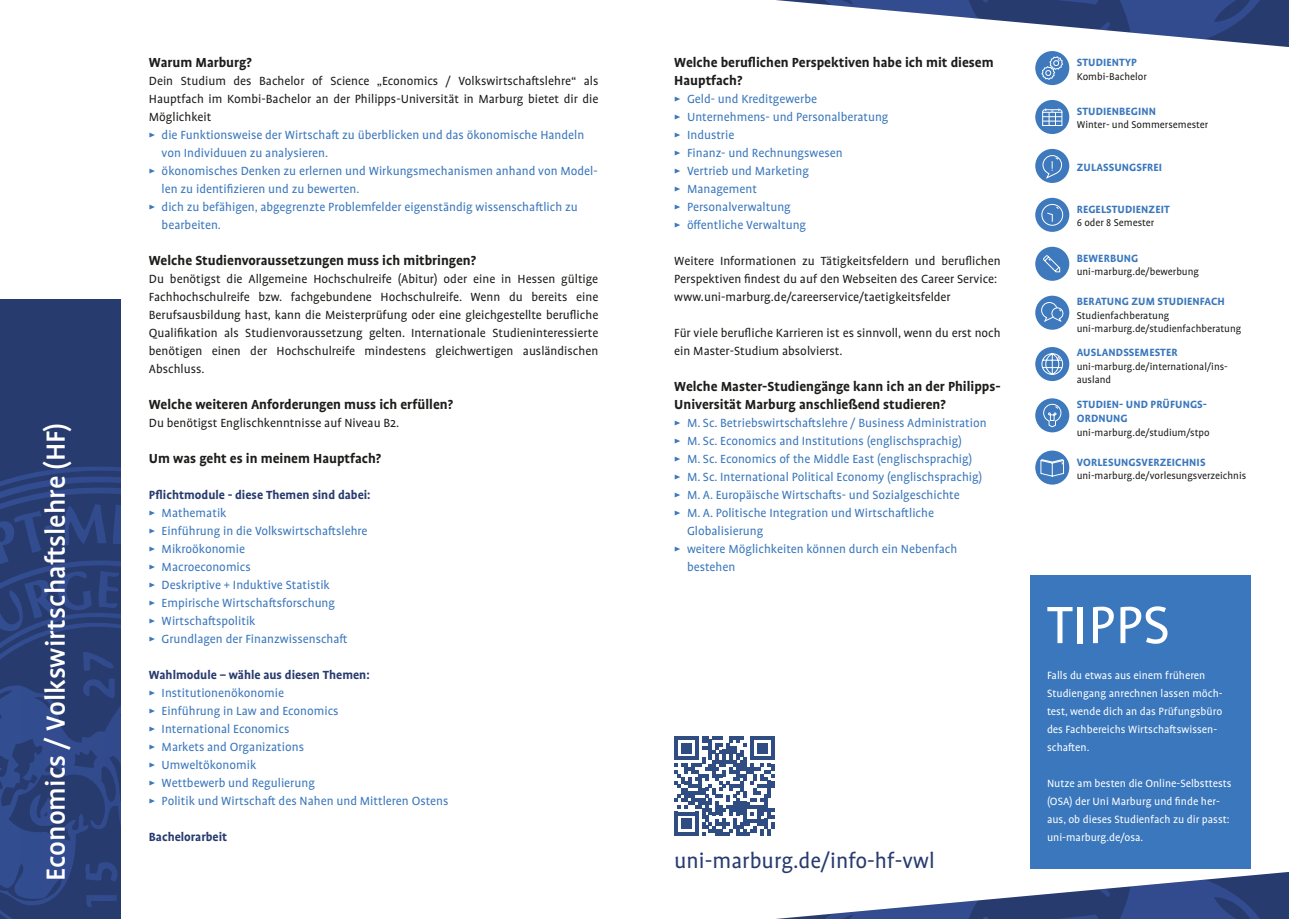
<style>
.page{position:relative;width:1289px;height:919px;background:#fff}
.page>*{position:absolute;margin:0;border:0;box-sizing:border-box;transform-origin:0 0}
.Tipp_Titel{font:60px "Profile Pro";color:#fff}
.H1_Vertikal_mehrzeil{font:500 30px "Profile Pro";color:#fff}
.Link_Blau_C91{font:24px "Profile Pro";color:#273b6f}
.H2_Horizontal_schwar{font:700 15px/18px "Profile Pro";color:#1d1d1b}
.Auflistung_blau{font:13.5px/18px "Profile Pro";color:#3a77bc}
.Fließtext{font:13.5px/18px "Profile Pro";color:#1d1d1b}
.H3_horizontal_dunkel{font:700 13.5px "Profile Pro";color:#273b6f}
.Tipp_Fließtext{font:12px/18px "Profile Pro";color:#fff}
.Ikon_Titel{font:700 12px/14.4px "Profile Pro";letter-spacing:.01em;color:#3a77bc}
.Ikon_Fließtext{font:11.25px/13.5px "Profile Pro";color:#1d1d1b}
</style>
<div class="page">
<div style="left:0;top:300px;width:120px;height:618px;background:#273b6f"></div>
<svg style="left:0;top:472px;width:120px;height:446px"></svg>
<svg style="left:776px;top:0;width:512px;height:47px"></svg>
<svg style="left:787px;top:872px;width:501px;height:46px"></svg>
<svg style="left:674px;top:736px;width:100px;height:100px"></svg>
<div style="left:1035px;top:51px;width:34px;height:34px;background:#3d79bc;border-radius:50%"></div>
<svg style="left:1041px;top:56px;width:22px;height:24px"></svg>
<div style="left:1035px;top:100px;width:34px;height:34px;background:#3d79bc;border-radius:50%"></div>
<div style="left:1042px;top:112px;width:20px;height:14px;background:#fff"></div>
<svg style="left:1042px;top:108px;width:20px;height:17px"></svg>
<div style="left:1035px;top:149px;width:34px;height:34px;background:#3d79bc;border-radius:50%"></div>
<svg style="left:1042px;top:155px;width:20px;height:25px"></svg>
<svg style="left:1035px;top:198px;width:34px;height:34px"></svg>
<svg style="left:1041px;top:204px;width:21px;height:21px"></svg>
<div style="left:1041px;top:204px;width:21px;height:21px;border:1px solid #fff;border-radius:50%"></div>
<svg style="left:1046px;top:206px;width:13px;height:16px"></svg>
<div style="left:1035px;top:247px;width:34px;height:34px;background:#3d79bc;border-radius:50%"></div>
<svg style="left:1043px;top:255px;width:17px;height:18px"></svg>
<div style="left:1035px;top:296px;width:34px;height:34px;background:#3d79bc;border-radius:50%"></div>
<svg style="left:1041px;top:302px;width:22px;height:20px"></svg>
<div style="left:1035px;top:347px;width:34px;height:34px;background:#3d79bc;border-radius:50%"></div>
<svg style="left:1041px;top:353px;width:22px;height:22px"></svg>
<div style="left:1035px;top:398px;width:34px;height:34px;background:#3d79bc;border-radius:50%"></div>
<svg style="left:1043px;top:404px;width:18px;height:23px"></svg>
<div style="left:1035px;top:450px;width:34px;height:34px;background:#3d79bc;border-radius:50%"></div>
<svg style="left:1040px;top:459px;width:24px;height:18px"></svg>
<div style="left:1029px;top:575px;width:221px;height:294px;background:#3a77bc"></div>
<h3 class="H1_Vertikal_mehrzeil" style="left:39px;top:880px;width:459px;rotate:-90deg">Economics / Volkswirtschaftslehre (HF)</h3>
<h3 class="H2_Horizontal_schwar" style="left:149px;top:53px;width:104px">Warum Marburg?</h3>
<p class="Fließtext" style="left:149px;top:72px;width:451px;text-align:justify">Dein Studium des Bachelor of Science „Economics / Volkswirtschaftslehre“ als Hauptfach im Kombi-Bachelor an der Philipps-Universität in Marburg bietet dir die Möglichkeit</p>
<p class="Auflistung_blau" style="left:162px;top:126px;width:424px;text-indent:-13px">▶ die Funktionsweise der Wirtschaft zu überblicken und das ökonomische Handeln von Individuuen zu analysieren.</p>
<p class="Auflistung_blau" style="left:162px;top:162px;width:437px;text-indent:-13px">▶ ökonomisches Denken zu erlernen und Wirkungsmechanismen anhand von Model&shy;len zu identifizieren und zu bewerten.</p>
<p class="Auflistung_blau" style="left:162px;top:198px;width:417px;text-indent:-13px">▶ dich zu befähigen, abgegrenzte Problemfelder eigenständig wissenschaftlich zu bearbeiten.</p>
<h3 class="H2_Horizontal_schwar" style="left:149px;top:251px;width:329px">Welche Studienvoraussetzungen muss ich mitbringen?</h3>
<p class="Fließtext" style="left:149px;top:270px;width:451px;text-align:justify">Du benötigst die Allgemeine Hochschulreife (Abitur) oder eine in Hessen gültige Fachhochschulreife bzw. fachgebundene Hochschulreife. Wenn du bereits eine Berufsausbildung hast, kann die Meisterprüfung oder eine gleichgestellte berufliche Qualifikation als Studienvoraussetzung gelten. Internationale Studieninteressierte benötigen einen der Hochschulreife mindestens gleichwertigen ausländischen Abschluss.</p>
<h3 class="H2_Horizontal_schwar" style="left:149px;top:395px;width:306px">Welche weiteren Anforderungen muss ich erfüllen?</h3>
<p class="Fließtext" style="left:149px;top:414px;width:252px">Du benötigst Englischkenntnisse auf Niveau B2.</p>
<h3 class="H2_Horizontal_schwar" style="left:149px;top:449px;width:234px">Um was geht es in meinem Hauptfach?</h3>
<p class="H3_horizontal_dunkel" style="left:149px;top:487px;width:223px">Pflichtmodule - diese Themen sind dabei:</p>
<p class="Auflistung_blau" style="left:149px;top:504px;width:79px">▶ Mathematik</p>
<p class="Auflistung_blau" style="left:149px;top:522px;width:220px">▶ Einführung in die Volkswirtschaftslehre</p>
<p class="Auflistung_blau" style="left:149px;top:540px;width:98px">▶ Mikroökonomie</p>
<p class="Auflistung_blau" style="left:149px;top:558px;width:103px">▶ Macroeconomics</p>
<p class="Auflistung_blau" style="left:149px;top:576px;width:182px">▶ Deskriptive + Induktive Statistik</p>
<p class="Auflistung_blau" style="left:149px;top:594px;width:188px">▶ Empirische Wirtschaftsforschung</p>
<p class="Auflistung_blau" style="left:149px;top:612px;width:108px">▶ Wirtschaftspolitik</p>
<p class="Auflistung_blau" style="left:149px;top:630px;width:200px">▶ Grundlagen der Finanzwissenschaft</p>
<p class="H3_horizontal_dunkel" style="left:149px;top:667px;width:222px">Wahlmodule – wähle aus diesen Themen:</p>
<p class="Auflistung_blau" style="left:149px;top:684px;width:137px">▶ Institutionenökonomie</p>
<p class="Auflistung_blau" style="left:149px;top:702px;width:191px">▶ Einführung in Law and Economics</p>
<p class="Auflistung_blau" style="left:149px;top:720px;width:142px">▶ International Economics</p>
<p class="Auflistung_blau" style="left:149px;top:738px;width:157px">▶ Markets and Organizations</p>
<p class="Auflistung_blau" style="left:149px;top:756px;width:109px">▶ Umweltökonomik</p>
<p class="Auflistung_blau" style="left:149px;top:774px;width:167px">▶ Wettbewerb und Regulierung</p>
<p class="Auflistung_blau" style="left:149px;top:792px;width:301px">▶ Politik und Wirtschaft des Nahen und Mittleren Ostens</p>
<p class="H3_horizontal_dunkel" style="left:149px;top:829px;width:80px">Bachelorarbeit</p>
<h3 class="H2_Horizontal_schwar" style="left:674px;top:53px;width:321px">Welche beruflichen Perspektiven habe ich mit diesem<br>Hauptfach?</h3>
<p class="Auflistung_blau" style="left:674px;top:90px;width:144px">▶ Geld- und Kreditgewerbe</p>
<p class="Auflistung_blau" style="left:674px;top:108px;width:216px">▶ Unternehmens- und Personalberatung</p>
<p class="Auflistung_blau" style="left:674px;top:126px;width:62px">▶ Industrie</p>
<p class="Auflistung_blau" style="left:674px;top:144px;width:170px">▶ Finanz- und Rechnungswesen</p>
<p class="Auflistung_blau" style="left:674px;top:162px;width:136px">▶ Vertrieb und Marketing</p>
<p class="Auflistung_blau" style="left:674px;top:180px;width:84px">▶ Management</p>
<p class="Auflistung_blau" style="left:674px;top:198px;width:118px">▶ Personalverwaltung</p>
<p class="Auflistung_blau" style="left:674px;top:216px;width:133px">▶ öffentliche Verwaltung</p>
<p class="Fließtext" style="left:674px;top:252px;width:328px">Weitere Informationen zu Tätigkeitsfeldern und beruflichen<br>Perspektiven findest du auf den Webseiten des Career Service:</p>
<p class="Fließtext" style="left:674px;top:288px;width:278px">www.uni-marburg.de/careerservice/taetigkeitsfelder</p>
<p class="Fließtext" style="left:674px;top:324px;width:328px">Für viele berufliche Karrieren ist es sinnvoll, wenn du erst noch ein Master-Studium absolvierst.</p>
<h3 class="H2_Horizontal_schwar" style="left:674px;top:377px;width:328px">Welche Master-Studiengänge kann ich an der Philipps-<br>Universität Marburg anschließend studieren?</h3>
<p class="Auflistung_blau" style="left:674px;top:414px;width:314px">▶ M. Sc. Betriebswirtschaftslehre / Business Administration</p>
<p class="Auflistung_blau" style="left:674px;top:432px;width:289px">▶ M. Sc. Economics and Institutions (englischsprachig)</p>
<p class="Auflistung_blau" style="left:674px;top:450px;width:299px">▶ M. Sc. Economics of the Middle East (englischsprachig)</p>
<p class="Auflistung_blau" style="left:674px;top:468px;width:309px">▶ M. Sc. International Political Economy (englischsprachig)</p>
<p class="Auflistung_blau" style="left:674px;top:486px;width:287px">▶ M. A. Europäische Wirtschafts- und Sozialgeschichte</p>
<p class="Auflistung_blau" style="left:687px;top:504px;width:248px;text-indent:-13px">▶ M. A. Politische Integration und Wirtschaftliche<br>Globalisierung</p>
<p class="Auflistung_blau" style="left:687px;top:540px;width:272px;text-indent:-13px">▶ weitere Möglichkeiten können durch ein Nebenfach bestehen</p>
<p class="Link_Blau_C91" style="left:674px;top:847px;width:262px">uni-marburg.de/info-hf-vwl</p>
<p class="Ikon_Titel" style="left:1076px;top:55px;width:62px">STUDIENTYP</p>
<p class="Ikon_Fließtext" style="left:1076px;top:70px;width:72px">Kombi-Bachelor</p>
<p class="Ikon_Titel" style="left:1076px;top:104px;width:81px">STUDIENBEGINN</p>
<p class="Ikon_Fließtext" style="left:1076px;top:119px;width:133px">Winter- und Sommersemester</p>
<p class="Ikon_Titel" style="left:1076px;top:160px;width:87px">ZULASSUNGSFREI</p>
<p class="Ikon_Titel" style="left:1076px;top:202px;width:94px">REGELSTUDIENZEIT</p>
<p class="Ikon_Fließtext" style="left:1076px;top:216px;width:79px">6 oder 8 Semester</p>
<p class="Ikon_Titel" style="left:1076px;top:251px;width:63px">BEWERBUNG</p>
<p class="Ikon_Fließtext" style="left:1076px;top:265px;width:124px">uni-marburg.de/bewerbung</p>
<p class="Ikon_Titel" style="left:1076px;top:294px;width:150px">BERATUNG ZUM STUDIENFACH</p>
<p class="Ikon_Fließtext" style="left:1076px;top:309px;width:94px">Studienfachberatung</p>
<p class="Ikon_Fließtext" style="left:1076px;top:322px;width:166px">uni-marburg.de/studienfachberatung</p>
<p class="Ikon_Titel" style="left:1076px;top:346px;width:102px">AUSLANDSSEMESTER</p>
<p class="Ikon_Fließtext" style="left:1076px;top:360px;width:153px">uni-marburg.de/international/ins&shy;ausland</p>
<p class="Ikon_Titel" style="left:1076px;top:397px;width:132px">STUDIEN- UND PRÜFUNGS-<br>ORDNUNG</p>
<p class="Ikon_Fließtext" style="left:1076px;top:426px;width:134px">uni-marburg.de/studium/stpo</p>
<p class="Ikon_Titel" style="left:1076px;top:455px;width:130px">VORLESUNGSVERZEICHNIS</p>
<p class="Ikon_Fließtext" style="left:1076px;top:469px;width:171px">uni-marburg.de/vorlesungsverzeichnis</p>
<p class="Tipp_Titel" style="left:1046px;top:591px;width:124px">TIPPS</p>
<p class="Tipp_Fließtext" style="left:1046px;top:667px;width:177px">Falls du etwas aus einem früheren<br>Studiengang anrechnen lassen möch&shy;test, wende dich an das Prüfungsbüro des Fachbereichs Wirtschaftswissen&shy;schaften.</p>
<p class="Tipp_Fließtext" style="left:1046px;top:775px;width:186px">Nutze am besten die Online-Selbsttests (OSA) der Uni Marburg und finde her&shy;aus, ob dieses Studienfach zu dir passt: uni-marburg.de/osa.</p>
</div>
